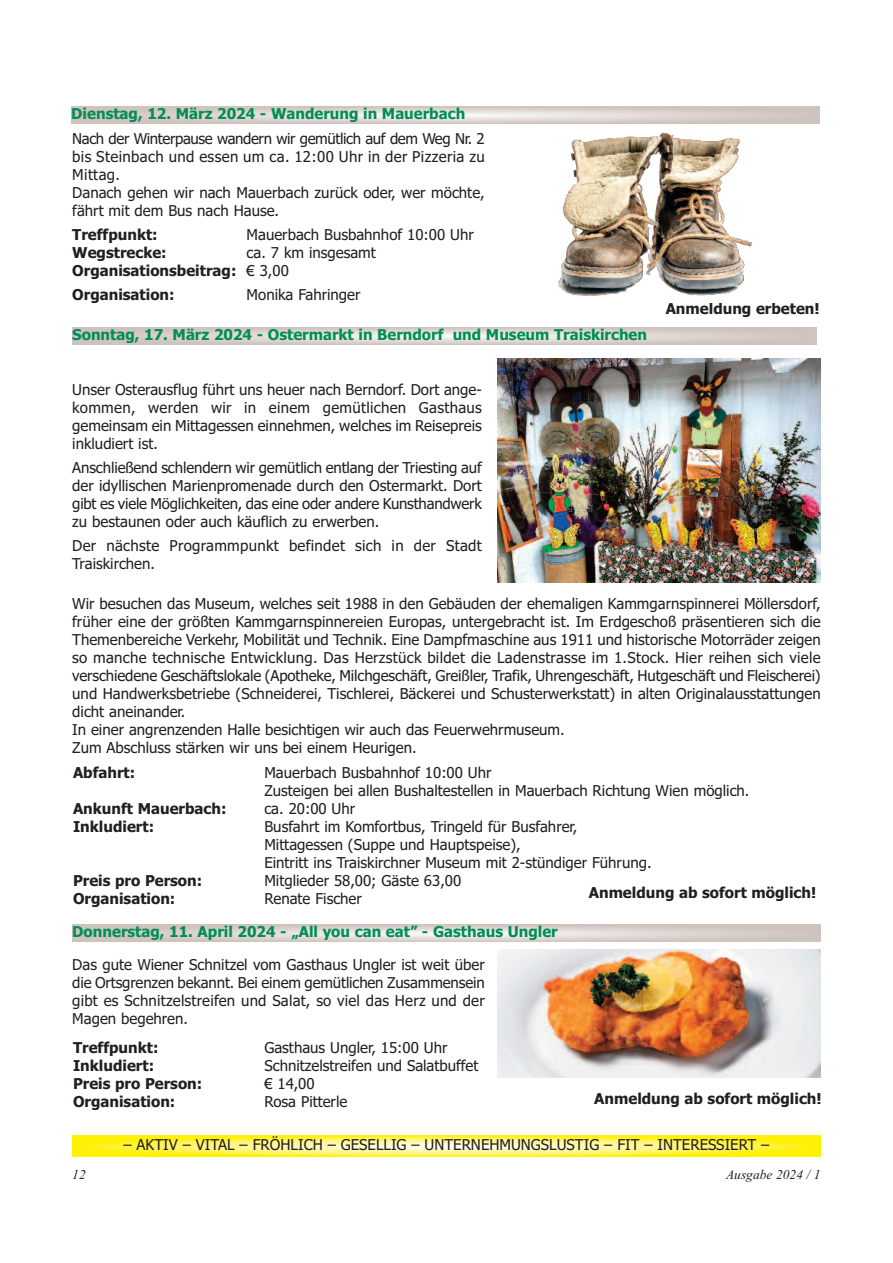
<style>
.page{position:relative;width:893px;height:1263px;background:#fff}
.page>*{position:absolute;margin:0;border:0;box-sizing:border-box;transform-origin:0 0}
.t1{font:15px/18px "Tahoma";color:#231f20}
.t2{font:700 15px/18px "Tahoma";color:#231f20}
.t3{font:700 15px "Tahoma";color:#008e54}
.t4{font:15px/18px "Tahoma";letter-spacing:.02em;color:#231f20}
.t5{font:italic 13.5px "Times New Roman";color:#231f20}
.s1{font-weight:400}
</style>
<div class="page">
<svg style="left:72px;top:1135px;width:749px;height:22px;background:#fff452"></svg>
<svg style="left:72px;top:924px;width:749px;height:18px;background:#dad0cd"></svg>
<img style="left:497px;top:949px;width:324px;height:129px">
<svg style="left:72px;top:327px;width:744px;height:17px;background:#dad1ce"></svg>
<img style="left:497px;top:358px;width:324px;height:224px">
<svg style="left:71px;top:106px;width:749px;height:17px;background:#dad1ce"></svg>
<img style="left:558px;top:132px;width:194px;height:164px">
<p class="t3" style="left:71px;top:105px;width:395px">Dienstag, 12. März 2024 - Wanderung in Mauerbach</p>
<p class="t1" style="left:72px;top:129px;width:414px">Nach der Winterpause wandern wir gemütlich auf dem Weg Nr. 2 bis Steinbach und essen um ca. 12:00 Uhr in der Pizzeria zu Mittag.<br>Danach gehen wir nach Mauerbach zurück oder, wer möchte, fährt mit dem Bus nach Hause.</p>
<p class="t2" style="left:72px;top:225px;width:87px">Treffpunkt:</p>
<p class="t1" style="left:247px;top:225px;width:229px">Mauerbach Busbahnhof 10:00 Uhr</p>
<p class="t2" style="left:72px;top:243px;width:96px">Wegstrecke:</p>
<p class="t2" style="left:72px;top:243px;width:305px;text-indent:174px"><span class="s1">ca. 7 km insgesamt<br></span>Organisationsbeitrag: <span class="s1">€ 3,00</span></p>
<p class="t2" style="left:72px;top:285px;width:104px">Organisation:</p>
<p class="t1" style="left:247px;top:285px;width:115px">Monika Fahringer</p>
<p class="t3" style="left:72px;top:326px;width:576px">Sonntag, 17. März 2024 - Ostermarkt in Berndorf und Museum Traiskirchen</p>
<p class="t2" style="left:666px;top:300px;width:155px">Anmeldung erbeten!</p>
<p class="t1" style="left:72px;top:380px;width:411px;text-align:justify">Unser Osterausflug führt uns heuer nach Berndorf. Dort ange&shy;kommen, werden wir in einem gemütlichen Gasthaus gemeinsam ein Mittagessen einnehmen, welches im Reisepreis inkludiert ist.</p>
<p class="t1" style="left:72px;top:458px;width:411px;text-align:justify">Anschließend schlendern wir gemütlich entlang der Triesting auf der idyllischen Marienpromenade durch den Ostermarkt. Dort gibt es viele Möglichkeiten, das eine oder andere Kunsthandwerk zu bestaunen oder auch käuflich zu erwerben.</p>
<p class="t4" style="left:72px;top:536px;width:411px">Der nächste Programmpunkt befindet sich in der Stadt<br>Traiskirchen.</p>
<p class="t1" style="left:72px;top:595px;width:750px">Wir besuchen das Museum, welches seit 1988 in den Gebäuden der ehemaligen Kammgarnspinnerei Möllersdorf, früher eine der größten Kammgarnspinnereien Europas, untergebracht ist. Im Erdgeschoß präsentieren sich die Themenbereiche Verkehr, Mobilität und Technik. Eine Dampfmaschine aus 1911 und historische Motorräder zeigen so manche technische Entwicklung. Das Herzstück bildet die Ladenstrasse im 1.Stock. Hier reihen sich viele verschiedene Geschäftslokale (Apotheke, Milchgeschäft, Greißler, Trafik, Uhrengeschäft, Hutgeschäft und Fleischerei) und Handwerksbetriebe (Schneiderei, Tischlerei, Bäckerei und Schusterwerkstatt) in alten Originalausstattungen dicht aneinander.<br>In einer angrenzenden Halle besichtigen wir auch das Feuerwehrmuseum.<br>Zum Abschluss stärken wir uns bei einem Heurigen.</p>
<p class="t2" style="left:73px;top:764px;width:64px">Abfahrt:</p>
<p class="t1" style="left:264px;top:764px;width:487px">Mauerbach Busbahnhof 10:00 Uhr<br>Zusteigen bei allen Bushaltestellen in Mauerbach Richtung Wien möglich.</p>
<p class="t2" style="left:73px;top:800px;width:155px">Ankunft Mauerbach:</p>
<p class="t1" style="left:264px;top:800px;width:92px">ca. 20:00 Uhr</p>
<p class="t2" style="left:73px;top:818px;width:83px">Inkludiert:</p>
<p class="t1" style="left:264px;top:818px;width:389px">Busfahrt im Komfortbus, Tringeld für Busfahrer,<br>Mittagessen (Suppe und Hauptspeise),<br>Eintritt ins Traiskirchner Museum mit 2-stündiger Führung.</p>
<p class="t2" style="left:73px;top:872px;width:131px">Preis pro Person:</p>
<p class="t1" style="left:264px;top:872px;width:198px">Mitglieder 58,00; Gäste 63,00</p>
<p class="t2" style="left:73px;top:890px;width:104px">Organisation:</p>
<p class="t1" style="left:264px;top:890px;width:99px">Renate Fischer</p>
<p class="t2" style="left:589px;top:884px;width:229px">Anmeldung ab sofort möglich!</p>
<p class="t3" style="left:72px;top:923px;width:487px">Donnerstag, 11. April 2024 - „All you can eat” - Gasthaus Ungler</p>
<p class="t1" style="left:72px;top:956px;width:414px;text-align:justify">Das gute Wiener Schnitzel vom Gasthaus Ungler ist weit über die Ortsgrenzen bekannt. Bei einem gemütlichen Zusammensein gibt es Schnitzelstreifen und Salat, so viel das Herz und der Magen begehren.</p>
<p class="t2" style="left:73px;top:1039px;width:87px">Treffpunkt:</p>
<p class="t1" style="left:264px;top:1039px;width:185px">Gasthaus Ungler, 15:00 Uhr</p>
<p class="t2" style="left:73px;top:1057px;width:83px">Inkludiert:</p>
<p class="t1" style="left:264px;top:1057px;width:215px">Schnitzelstreifen und Salatbuffet</p>
<p class="t2" style="left:73px;top:1075px;width:131px">Preis pro Person:</p>
<p class="t1" style="left:264px;top:1075px;width:52px">€ 14,00</p>
<p class="t2" style="left:73px;top:1093px;width:104px">Organisation:</p>
<p class="t1" style="left:264px;top:1093px;width:84px">Rosa Pitterle</p>
<p class="t2" style="left:594px;top:1090px;width:229px">Anmeldung ab sofort möglich!</p>
<p class="t1" style="left:124px;top:1136px;width:647px">– AKTIV – VITAL – FRÖHLICH – GESELLIG – UNTERNEHMUNGSLUSTIG – FIT – INTERESSIERT –</p>
<p class="t5" style="left:72px;top:1166px;width:15px">12</p>
<p class="t5" style="left:726px;top:1166px;width:96px">Ausgabe 2024 / 1</p>
</div>
